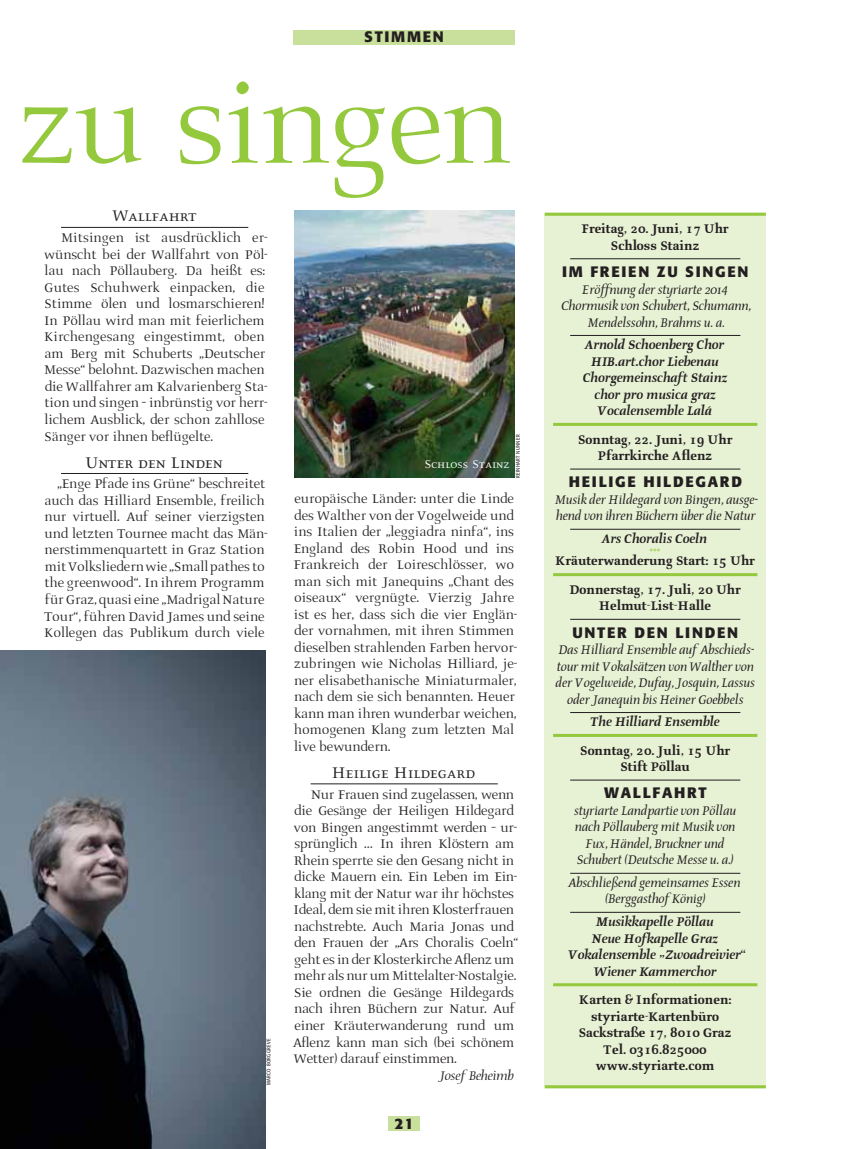
<style>
.page{position:relative;width:851px;height:1149px;background:#fff}
.page>*{position:absolute;margin:0;border:0;box-sizing:border-box;transform-origin:0 0}
.t1{font:135.6px "Styriarte Prospera II";letter-spacing:-.01em;color:#94c93d}
.t2{font:19.5px "Styriarte Prospera II Small Caps";color:#231f20}
.t3{font:15.75px/16.5px "Styriarte Prospera II";color:#231f20}
.t4{font:italic 15.75px/16.5px "Styriarte Prospera II";color:#231f20;text-align:center}
.t5{font:700 15.75px/16.5px "Styriarte Prospera II";color:#231f20;text-align:center}
.t6{font:italic 700 15.75px/16.5px "Styriarte Prospera II";color:#231f20;text-align:center}
.t7{font:italic 15.75px "Styriarte Prospera II";color:#231f20}
.t8{font:700 15px "Styriarte Formata";letter-spacing:.115em;color:#231f20}
.t9{font:14.25px "Styriarte Prospera II Small Caps";color:#fff}
.t10{font:14.25px "Styriarte Prospera II";color:#94c93d}
.t11{font:5.25px "Styriarte Formata";letter-spacing:.065em;color:#231f20;scale:.85 1}
</style>
<div class="page">
<div style="left:388px;top:1115px;width:31px;height:15px;background:#c8e09b"></div>
<img style="left:0;top:650px;width:265px;height:498px">
<div style="left:293px;top:30px;width:221px;height:15px;background:#c8e09b"></div>
<hr style="left:61px;top:227px;width:187px;height:1px;background:#231f20">
<hr style="left:61px;top:473px;width:187px;height:1px;background:#231f20">
<div style="left:544px;top:215px;width:221px;height:538px;background:#e7f1d4"></div>
<svg style="left:544px;top:212px;width:221px;height:4px"></svg>
<div style="left:544px;top:742px;width:221px;height:343px;background:#e7f1d4"></div>
<hr style="left:544px;top:1084px;width:221px;height:3px;background:#94c93d">
<hr style="left:570px;top:258px;width:170px;height:1px;background:#231f20">
<hr style="left:570px;top:335px;width:170px;height:1px;background:#231f20">
<hr style="left:553px;top:423px;width:204px;height:3px;background:#94c93d">
<hr style="left:570px;top:468px;width:170px;height:1px;background:#231f20">
<hr style="left:570px;top:528px;width:170px;height:1px;background:#231f20">
<hr style="left:553px;top:573px;width:204px;height:3px;background:#94c93d">
<hr style="left:570px;top:618px;width:170px;height:1px;background:#231f20">
<hr style="left:570px;top:712px;width:170px;height:1px;background:#231f20">
<hr style="left:553px;top:733px;width:204px;height:3px;background:#94c93d">
<hr style="left:570px;top:779px;width:170px;height:1px;background:#231f20">
<hr style="left:570px;top:872px;width:170px;height:1px;background:#231f20">
<hr style="left:570px;top:911px;width:170px;height:1px;background:#231f20">
<hr style="left:553px;top:982px;width:204px;height:3px;background:#94c93d">
<hr style="left:310px;top:783px;width:187px;height:1px;background:#231f20">
<img style="left:294px;top:211px;width:220px;height:266px">
<p class="t8" style="left:364px;top:31px;width:81px">STIMMEN</p>
<h1 class="t1" style="left:18px;top:63px;width:493px">zu singen</h1>
<p class="t2" style="left:112px;top:203px;width:86px">Wallfahrt</p>
<p class="t3" style="left:44px;top:231px;width:225px;text-indent:17px">Mitsingen ist ausdrücklich er&shy;wünscht bei der Wallfahrt von Pöl&shy;lau nach Pöllauberg. Da heißt es:<br>Gutes Schuhwerk einpacken, die Stimme ölen und losmarschieren!<br>In Pöllau wird man mit feierlichem Kirchengesang eingestimmt, oben am Berg mit Schuberts „Deutscher Messe“ belohnt. Dazwischen machen die Wallfahrer am Kalvarienberg Sta&shy;tion und singen – inbrünstig vor herr&shy;lichem Ausblick, der schon zahllose Sänger vor ihnen beflügelte.</p>
<p class="t2" style="left:86px;top:449px;width:139px">Unter den Linden</p>
<p class="t3" style="left:44px;top:477px;width:225px;text-indent:13px">„Enge Pfade ins Grüne“ beschreitet auch das Hilliard Ensemble, freilich nur virtuell. Auf seiner vierzigsten und letzten Tournee macht das Män&shy;nerstimmenquartett in Graz Station mit Volksliedern wie „Small pathes to the greenwood“. In ihrem Programm für Graz, quasi eine „Madrigal Nature Tour“, führen David James und seine Kollegen das Publikum durch viele</p>
<p class="t11" style="left:266px;top:1084px;width:55px;rotate:-90deg">MARCO BORGGREVE</p>
<p class="t11" style="left:516px;top:478px;width:52px;rotate:-90deg">REINHART NUNNER</p>
<p class="t9" style="left:424px;top:454px;width:87px">Schloss Stainz</p>
<p class="t3" style="left:293px;top:491px;width:225px">europäische Länder: unter die Linde des Walther von der Vogelweide und ins Italien der „leggiadra ninfa“, ins England des Robin Hood und ins Frankreich der Loireschlösser, wo man sich mit Janequins „Chant des oiseaux“ vergnügte. Vierzig Jahre ist es her, dass sich die vier Englän&shy;der vornahmen, mit ihren Stimmen dieselben strahlenden Farben hervor&shy;zubringen wie Nicholas Hilliard, je&shy;ner elisabethanische Miniaturmaler, nach dem sie sich benannten. Heuer kann man ihren wunderbar weichen, homogenen Klang zum letzten Mal live bewundern.</p>
<p class="t2" style="left:331px;top:759px;width:145px">Heilige Hildegard</p>
<p class="t3" style="left:293px;top:787px;width:227px;text-indent:18px">Nur Frauen sind zugelassen, wenn die Gesänge der Heiligen Hildegard von Bingen angestimmt werden – ur&shy;sprünglich … In ihren Klöstern am Rhein sperrte sie den Gesang nicht in dicke Mauern ein. Ein Leben im Ein&shy;klang mit der Natur war ihr höchstes Ideal, dem sie mit ihren Klos terfrauen nachstrebte. Auch Maria Jonas und den Frauen der „Ars Choralis Coeln“ geht es in der Klosterkirche Aflenz um mehr als nur um Mittelalter-Nostalgie.<br>Sie ordnen die Gesänge Hildegards nach ihren Büchern zur Natur. Auf einer Kräuterwanderung rund um Aflenz kann man sich (bei schönem Wetter) darauf einstimmen.</p>
<p class="t7" style="left:439px;top:1067px;width:76px">Josef Beheimb</p>
<p class="t8" style="left:394px;top:1117px;width:20px">21</p>
<p class="t5" style="left:581px;top:222px;width:149px">Freitag, 20. Juni, 17 Uhr<br>Schloss Stainz</p>
<p class="t8" style="left:562px;top:266px;width:188px">IM FREIEN ZU SINGEN</p>
<p class="t4" style="left:561px;top:282px;width:191px">Eröffnung der styriarte 2014<br>Chormusik von Schubert, Schumann,<br>Mendelssohn, Brahms u. a.</p>
<p class="t6" style="left:583px;top:337px;width:145px">Arnold Schoenberg Chor<br>HIB.art.chor Liebenau<br>Chorgemeinschaft Stainz chor pro musica graz<br>Vocalensemble Lalá</p>
<p class="t5" style="left:577px;top:432px;width:156px">Sonntag, 22. Juni, 19 Uhr<br>Pfarrkirche Aflenz</p>
<p class="t8" style="left:568px;top:476px;width:175px">HEILIGE HILDEGARD</p>
<p class="t4" style="left:554px;top:492px;width:205px;text-align:left">Musik der Hildegard von Bingen, ausge&shy;hend von ihren Büchern über die Natur</p>
<p class="t6" style="left:601px;top:531px;width:107px">Ars Choralis Coeln</p>
<p class="t10" style="left:649px;top:545px;width:12px">***</p>
<p class="t5" style="left:555px;top:548px;width:200px;line-height:28.5px">Kräuterwanderung Start: 15 Uhr<br>Donnerstag, 17. Juli, 20 Uhr</p>
<p class="t5" style="left:599px;top:599px;width:113px">Helmut-List-Halle</p>
<p class="t8" style="left:572px;top:626px;width:167px">UNTER DEN LINDEN</p>
<p class="t4" style="left:555px;top:642px;width:201px">Das Hilliard Ensemble auf Abschieds&shy;tour mit Vokalsätzen von Walther von der Vogelweide, Dufay, Josquin, Lassus oder Janequin bis Heiner Goebbels</p>
<p class="t6" style="left:590px;top:714px;width:131px">The Hilliard Ensemble</p>
<p class="t5" style="left:579px;top:743px;width:152px">Sonntag, 20. Juli, 15 Uhr<br>Stift Pöllau</p>
<p class="t8" style="left:604px;top:787px;width:104px">WALLFAHRT</p>
<p class="t4" style="left:574px;top:803px;width:163px">styriarte Landpartie von Pöllau nach Pöllauberg mit Musik von<br>Fux, Händel, Bruckner und<br>Schubert (Deutsche Messe u. a.)</p>
<p class="t4" style="left:567px;top:875px;width:174px">Abschließend gemeinsames Essen (Berggasthof König)</p>
<p class="t6" style="left:568px;top:914px;width:179px">Musikkapelle Pöllau<br>Neue Hofkapelle Graz<br>Vokalensemble „Zwoadreivier“<br>Wiener Kammerchor</p>
<p class="t5" style="left:578px;top:992px;width:155px">Karten &amp; Informationen: styriarte-Kartenbüro<br>Sackstraße 17, 8010 Graz<br>Tel. 0316.825000 www.styriarte.com</p>
</div>
